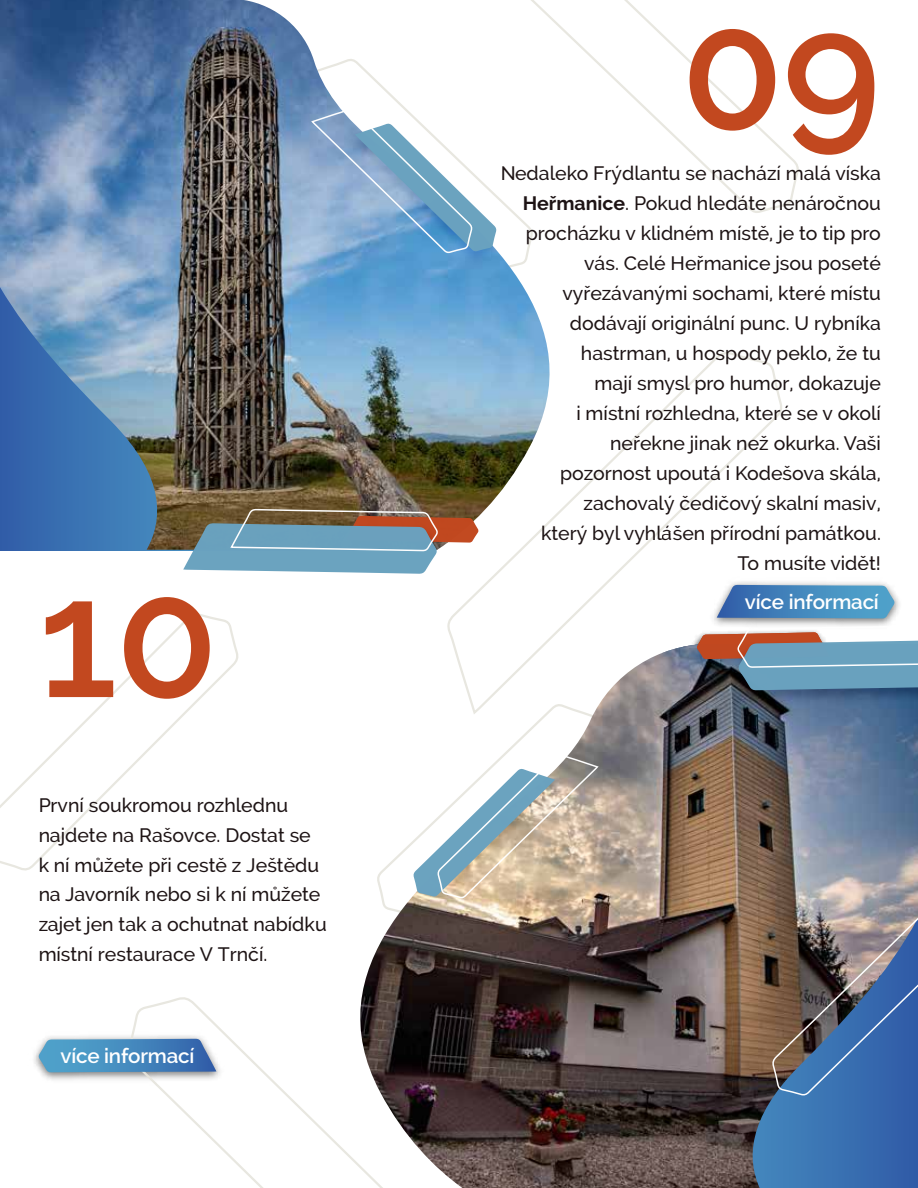
<style>
.page{position:relative;width:918px;height:1188px;background:#fff}
.page>*{position:absolute;margin:0;border:0;box-sizing:border-box;transform-origin:0 0}
.t1{font:600 167.55px "Raleway";color:#c2481f}
.t2{font:600 20.55px "Raleway";letter-spacing:-.01em;color:#fff}
.t3{font:500 19.5px/30px "Raleway";color:#1b1112;text-align:right}
.s1{font-weight:700}
</style>
<div class="page">
<svg style="left:450px;top:352px;width:332px;height:292px"></svg>
<svg style="left:595px;top:0;width:204px;height:213px"></svg>
<img style="left:0;top:0;width:595px;height:550px">
<img style="left:293px;top:465px;width:241px;height:135px">
<img style="left:132px;top:476px;width:362px;height:159px">
<svg style="left:183px;top:509px;width:296px;height:65px;background:#88969b"></svg>
<img style="left:299px;top:74px;width:250px;height:236px">
<svg style="left:311px;top:109px;width:186px;height:144px"></svg>
<svg style="left:201px;top:1078px;width:113px;height:110px"></svg>
<svg style="left:0;top:611px;width:240px;height:260px"></svg>
<img style="left:314px;top:644px;width:604px;height:544px">
<img style="left:641px;top:582px;width:40px;height:135px">
<img style="left:681px;top:675px;width:237px;height:76px">
<svg style="left:697px;top:675px;width:221px;height:15px;background:#567f97"></svg>
<img style="left:361px;top:720px;width:250px;height:236px">
<svg style="left:413px;top:754px;width:186px;height:144px"></svg>
<img style="left:772px;top:907px;width:146px;height:189px">
<img style="left:663px;top:533px;width:255px;height:142px">
<svg style="left:717px;top:585px;width:178px;height:33px;background:#508ec0"></svg>
<img style="left:34px;top:997px;width:237px;height:132px">
<svg style="left:38px;top:1039px;width:178px;height:33px;background:#508fc0"></svg>
<h1 class="t1" style="left:38px;top:542px;width:181px">10</h1>
<p class="t3" style="left:38px;top:790px;width:290px;text-align:left">První soukromou rozhlednu najdete na Rašovce. Dostat se<br>k ní můžete při cestě z Ještědu na Javorník nebo si k ní můžete zajet jen tak a ochutnat nabídku místní restaurace V Trnčí.</p>
<p class="t2" style="left:60px;top:1044px;width:135px">více informací</p>
<h1 class="t1" style="left:681px;top:-26px;width:202px">09</h1>
<p class="t3" style="left:500px;top:158px;width:382px">Nedaleko Frýdlantu se nachází malá víska <span class="s1">Heřmanice</span>. Pokud hledáte nenáročnou procházku v klidném místě, je to tip pro vás. Celé Heřmanice jsou poseté vyřezávanými sochami, které místu dodávají originální punc. U rybníka hastrman, u hospody peklo, že tu<br>mají smysl pro humor, dokazuje<br>i místní rozhledna, které se v okolí neřekne jinak než okurka. Vaši<br>pozornost upoutá i Kodešova skála, zachovalý čedičový skalní masiv,<br>který byl vyhlášen přírodní památkou.<br>To musíte vidět!</p>
<p class="t2" style="left:745px;top:590px;width:135px">více informací</p>
</div>
